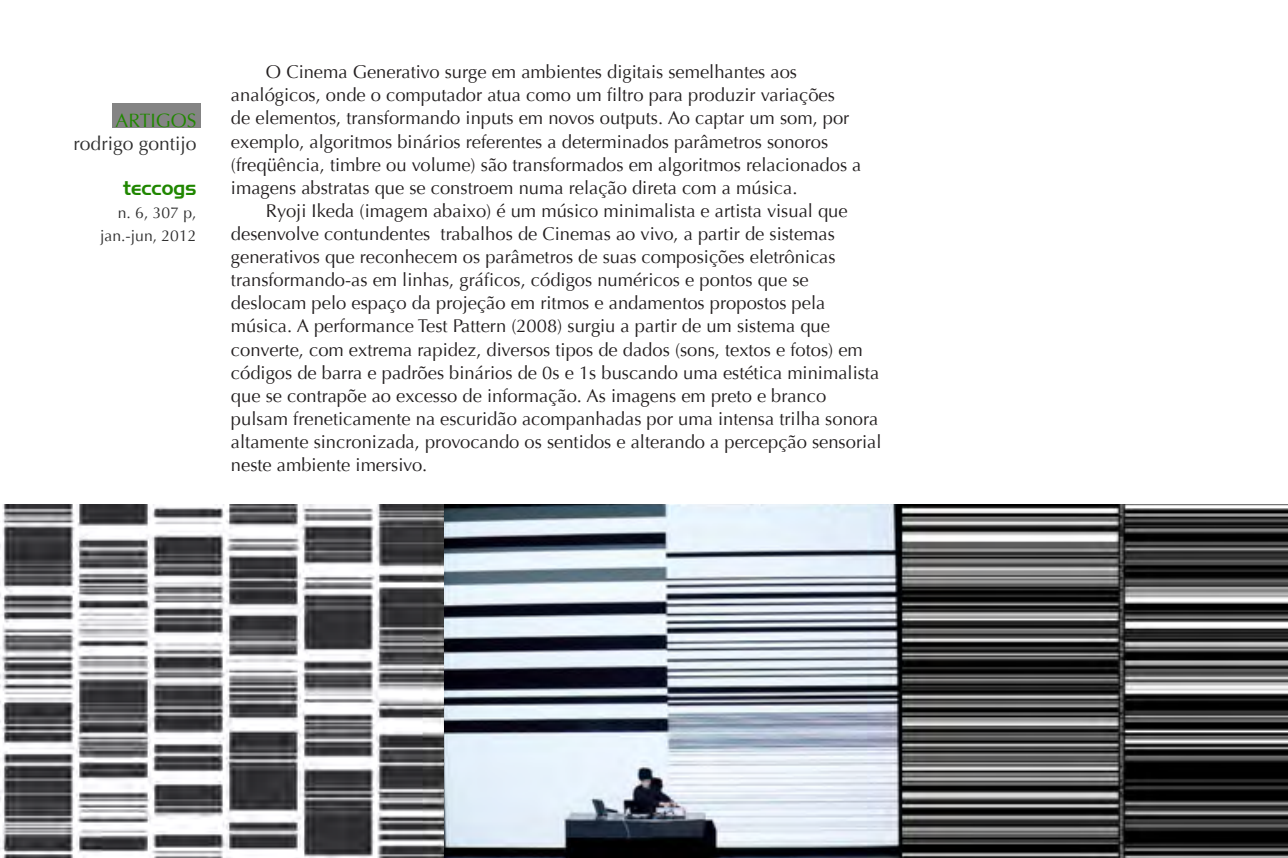
<style>
.page{position:relative;width:1288px;height:858px;background:#fff}
.page>*{position:absolute;margin:0;border:0;box-sizing:border-box;transform-origin:0 0}
.t1{font:19.25px "Optima";color:#2e2e2e}
.t2{font:19.25px "Optima";color:#208700}
.t3{font:19.25px "Handel Gothic BT";color:#208700}
.t4{font:18.38px/23.1px "Optima";color:#231f20}
.t5{font:15.75px/22.8px "Optima";color:#2e2e2e;text-align:right}
</style>
<div class="page">
<div style="left:112px;top:103px;width:89px;height:25px;background:#848484"></div>
<img style="left:0;top:504px;width:444px;height:354px">
<img style="left:444px;top:504px;width:844px;height:354px">
<p class="t2" style="left:116px;top:109px;width:82px">ARTIGOS</p>
<p class="t1" style="left:74px;top:132px;width:125px">rodrigo gontijo</p>
<p class="t3" style="left:123px;top:177px;width:75px">teccogs</p>
<p class="t5" style="left:100px;top:201px;width:98px">n. 6, 307 p, jan.-jun, 2012</p>
<p class="t4" style="left:231px;top:61px;width:632px;text-indent:35px">O Cinema Generativo surge em ambientes digitais semelhantes aos analógicos, onde o computador atua como um filtro para produzir variações<br>de elementos, transformando inputs em novos outputs. Ao captar um som, por exemplo, algoritmos binários referentes a determinados parâmetros sonoros (freqüência, timbre ou volume) são transformados em algoritmos relacionados a imagens abstratas que se constroem numa relação direta com a música.</p>
<p class="t4" style="left:231px;top:199px;width:652px;text-indent:35px">Ryoji Ikeda (imagem abaixo) é um músico minimalista e artista visual que desenvolve contundentes trabalhos de Cinemas ao vivo, a partir de sistemas generativos que reconhecem os parâmetros de suas composições eletrônicas transformando-as em linhas, gráficos, códigos numéricos e pontos que se deslocam pelo espaço da projeção em ritmos e andamentos propostos pela música. A performance Test Pattern (2008) surgiu a partir de um sistema que converte, com extrema rapidez, diversos tipos de dados (sons, textos e fotos) em códigos de barra e padrões binários de 0s e 1s buscando uma estética minimalista que se contrapõe ao excesso de informação. As imagens em preto e branco pulsam freneticamente na escuridão acompanhadas por uma intensa trilha sonora altamente sincronizada, provocando os sentidos e alterando a percepção sensorial neste ambiente imersivo.</p>
</div>
